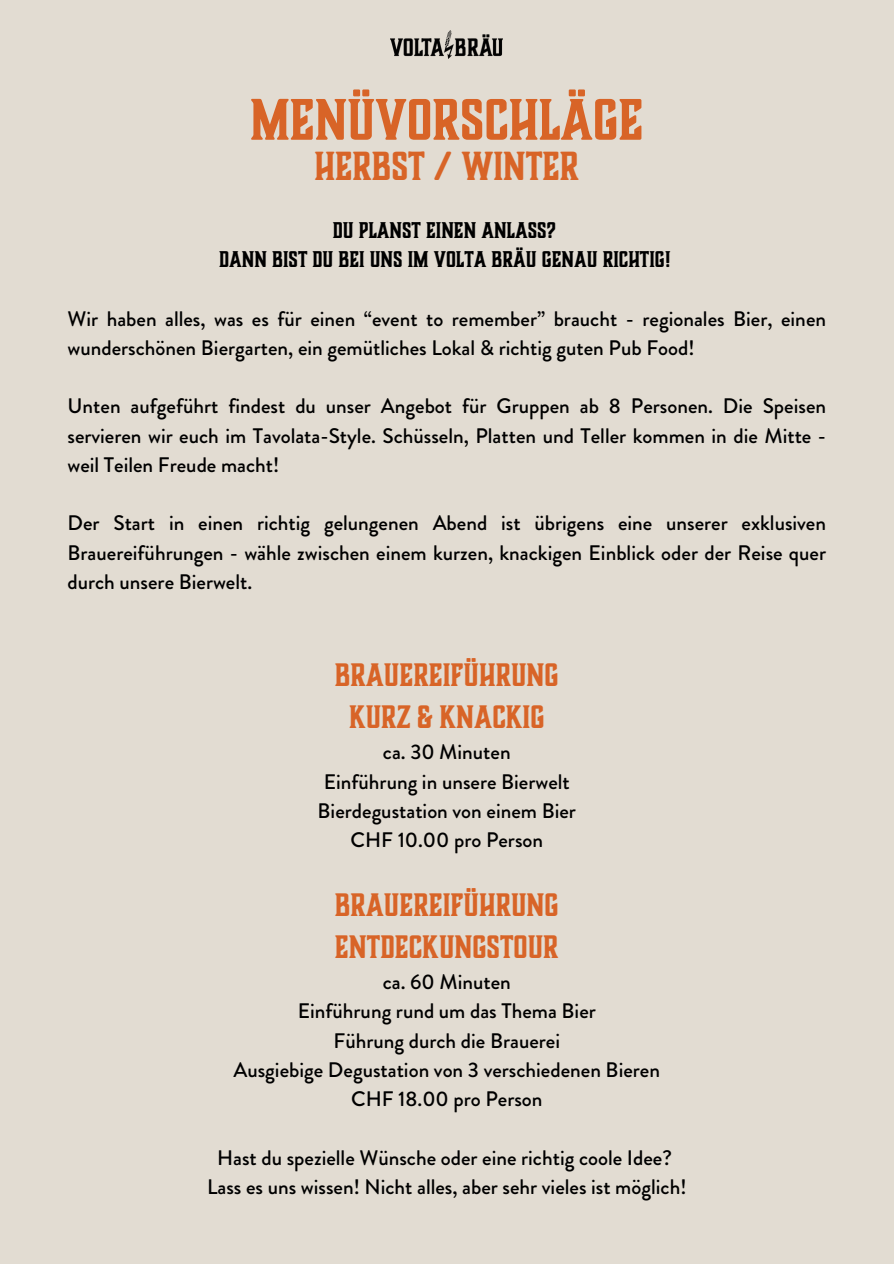
<style>
.page{position:relative;width:894px;height:1264px;background:#fff}
.page>*{position:absolute;margin:0;border:0;box-sizing:border-box;transform-origin:0 0}
.t1{font:700 54px "Boucherie Block";color:#d86427}
.t2{font:700 37.5px "Boucherie Block";color:#d86427}
.t3{font:700 30px "Boucherie Block";color:#d86427}
.t4{font:500 21px/29.2px "Brandon Grotesque";color:#000;text-align:justify}
.t5{font:700 21px "Boucherie Block";color:#000}
</style>
<div class="page">
<div style="left:0;top:0;width:893px;height:1263px;background:#e2dcd2"></div>
<img style="left:391px;top:30px;width:111px;height:28px">
<h1 class="t1" style="left:250px;top:84px;width:395px">MENÜVORSCHLÄGE</h1>
<h1 class="t2" style="left:314px;top:142px;width:266px">HERBST / WINTER</h1>
<p class="t5" style="left:333px;top:216px;width:224px">DU PLANST EINEN ANLASS?</p>
<p class="t5" style="left:219px;top:245px;width:451px">DANN BIST DU BEI UNS IM VOLTA BRÄU GENAU RICHTIG!</p>
<p class="t4" style="left:67px;top:304px;width:760px">Wir haben alles, was es für einen “event to remember” braucht - regionales Bier, einen wunderschönen Biergarten, ein gemütliches Lokal &amp; richtig guten Pub Food!</p>
<p class="t4" style="left:67px;top:392px;width:760px">Unten aufgeführt findest du unser Angebot für Gruppen ab 8 Personen. Die Speisen servieren wir euch im Tavolata-Style. Schüsseln, Platten und Teller kommen in die Mitte - weil Teilen Freude macht!</p>
<p class="t4" style="left:67px;top:509px;width:760px">Der Start in einen richtig gelungenen Abend ist übrigens eine unserer exklusiven Brauereiführungen - wähle zwischen einem kurzen, knackigen Einblick oder der Reise quer durch unsere Bierwelt.</p>
<p class="t3" style="left:335px;top:655px;width:225px">BRAUEREIFÜHRUNG</p>
<p class="t3" style="left:349px;top:697px;width:197px">KURZ &amp; KNACKIG</p>
<p class="t4" style="left:383px;top:737px;width:129px">ca. 30 Minuten</p>
<p class="t4" style="left:323px;top:767px;width:247px">Einführung in unsere Bierwelt</p>
<p class="t4" style="left:317px;top:796px;width:260px">Bierdegustation von einem Bier</p>
<p class="t4" style="left:350px;top:825px;width:194px">CHF 10.00 pro Person</p>
<p class="t3" style="left:335px;top:885px;width:225px">BRAUEREIFÜHRUNG</p>
<p class="t3" style="left:335px;top:926px;width:225px">ENTDECKUNGSTOUR</p>
<p class="t4" style="left:382px;top:967px;width:129px">ca. 60 Minuten</p>
<p class="t4" style="left:297px;top:996px;width:299px">Einführung rund um das Thema Bier</p>
<p class="t4" style="left:333px;top:1025px;width:228px">Führung durch die Brauerei</p>
<p class="t4" style="left:233px;top:1055px;width:428px">Ausgiebige Degustation von 3 verschiedenen Bieren</p>
<p class="t4" style="left:351px;top:1084px;width:193px">CHF 18.00 pro Person</p>
<p class="t4" style="left:217px;top:1142px;width:456px">Hast du spezielle Wünsche oder eine richtig coole Idee?</p>
<p class="t4" style="left:207px;top:1172px;width:481px">Lass es uns wissen! Nicht alles, aber sehr vieles ist möglich!</p>
</div>
